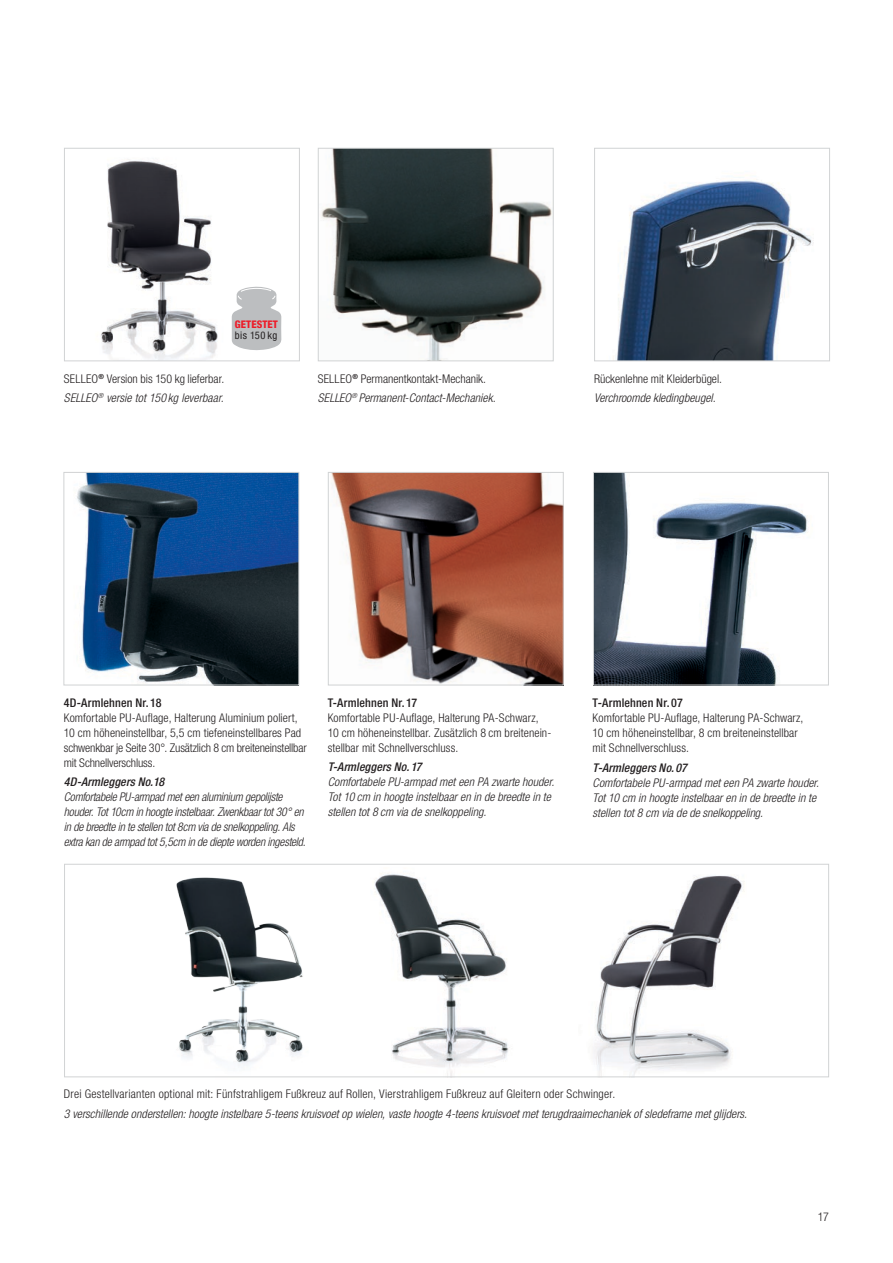
<style>
.page{position:relative;width:893px;height:1263px;background:#fff}
.page>*{position:absolute;margin:0;border:0;box-sizing:border-box;transform-origin:0 0}
.t1{font:italic 300 condensed 12px/15px "Helvetica Neue LT";color:#231f20}
.t2{font:300 condensed 12px/15px "Helvetica Neue LT";letter-spacing:.005em;color:#231f20}
.t3{font:italic 500 condensed 12px "Helvetica Neue LT";letter-spacing:.01em;color:#231f20}
.t4{font:500 condensed 12px "Helvetica Neue LT";letter-spacing:.01em;color:#231f20}
.t5{font:800 condensed 10.5px "Helvetica Neue LT";letter-spacing:.01em;color:#ed1c29}
.t6{font:condensed 10.5px "Helvetica Neue LT";letter-spacing:.035em;color:#231f20}
.s1{font-style:italic}
.s2{font-style:normal}
</style>
<div class="page">
<img style="left:595px;top:474px;width:213px;height:209px">
<div style="left:593px;top:472px;width:236px;height:213px;border:1px solid #d1d3d4"></div>
<img style="left:331px;top:474px;width:231px;height:209px">
<div style="left:328px;top:472px;width:236px;height:213px;border:1px solid #d1d3d4"></div>
<img style="left:77px;top:474px;width:220px;height:209px">
<div style="left:63px;top:472px;width:236px;height:213px;border:1px solid #d1d3d4"></div>
<img style="left:321px;top:150px;width:231px;height:209px">
<div style="left:318px;top:148px;width:236px;height:213px;border:1px solid #d1d3d4"></div>
<img style="left:101px;top:159px;width:181px;height:200px">
<div style="left:64px;top:148px;width:236px;height:213px;border:1px solid #d1d3d4"></div>
<img style="left:613px;top:175px;width:201px;height:184px">
<div style="left:594px;top:148px;width:236px;height:213px;border:1px solid #d1d3d4"></div>
<svg style="left:232px;top:286px;width:49px;height:65px"></svg>
<img style="left:375px;top:873px;width:134px;height:202px">
<img style="left:594px;top:875px;width:151px;height:200px">
<img style="left:160px;top:863px;width:155px;height:215px">
<div style="left:64px;top:864px;width:765px;height:213px;border:1px solid #d1d3d4"></div>
<p class="t5" style="left:235px;top:318px;width:45px">GETESTET</p>
<p class="t6" style="left:235px;top:330px;width:44px">bis 150 kg</p>
<p class="t2" style="left:64px;top:369px;width:162px;line-height:19.2px">SELLEO<sup>®</sup> Version bis 150 kg lieferbar.<br><span class="s1">SELLEO</span><sup>®</sup> <span class="s1">versie tot 150 kg leverbaar.</span></p>
<p class="t2" style="left:594px;top:371px;width:129px">Rückenlehne mit Kleiderbügel.</p>
<p class="t1" style="left:318px;top:369px;width:179px;line-height:19.2px"><span class="s2">SELLEO</span><sup>®</sup> <span class="s2">Permanentkontakt-Mechanik.<br></span>SELLEO<sup>®</sup> Permanent-Contact-Mechaniek.</p>
<p class="t1" style="left:594px;top:390px;width:123px">Verchroomde kledingbeugel.</p>
<p class="t4" style="left:64px;top:696px;width:99px">4D-Armlehnen Nr. 18</p>
<p class="t2" style="left:64px;top:710px;width:244px">Komfortable PU-Auflage, Halterung Aluminium poliert, 10 cm höheneinstellbar, 5,5 cm tiefeneinstellbares Pad schwenkbar je Seite 30°. Zusätzlich 8 cm breiteneinstellbar mit Schnellverschluss.</p>
<p class="t3" style="left:64px;top:775px;width:102px">4D-Armleggers No.18</p>
<p class="t1" style="left:64px;top:790px;width:243px">Comfortabele PU-armpad met een aluminium gepolijste houder. Tot 10cm in hoogte instelbaar. Zwenkbaar tot 30° en in de breedte in te stellen tot 8cm via de snelkoppeling. Als extra kan de armpad tot 5,5cm in de diepte worden ingesteld.</p>
<p class="t4" style="left:328px;top:696px;width:91px">T-Armlehnen Nr. 17</p>
<p class="t2" style="left:328px;top:710px;width:225px">Komfortable PU-Auflage, Halterung PA-Schwarz,<br>10 cm höheneinstellbar. Zusätzlich 8 cm breitenein&shy;stellbar mit Schnellverschluss.</p>
<p class="t3" style="left:328px;top:760px;width:95px">T-Armleggers No. 17</p>
<p class="t1" style="left:328px;top:775px;width:228px">Comfortabele PU-armpad met een PA zwarte houder.<br>Tot 10 cm in hoogte instelbaar en in de breedte in te stellen tot 8 cm via de snelkoppeling.</p>
<p class="t4" style="left:593px;top:696px;width:92px">T-Armlehnen Nr. 07</p>
<p class="t2" style="left:593px;top:711px;width:212px">Komfortable PU-Auflage, Halterung PA-Schwarz,<br>10 cm höheneinstellbar, 8 cm breiteneinstellbar mit Schnellverschluss.</p>
<p class="t3" style="left:593px;top:760px;width:96px">T-Armleggers No. 07</p>
<p class="t1" style="left:593px;top:775px;width:228px">Comfortabele PU-armpad met een PA zwarte houder.<br>Tot 10 cm in hoogte instelbaar en in de breedte in te stellen tot 8 cm via de de snelkoppeling.</p>
<p class="t2" style="left:64px;top:1087px;width:553px">Drei Gestellvarianten optional mit: Fünfstrahligem Fußkreuz auf Rollen, Vierstrahligem Fußkreuz auf Gleitern oder Schwinger.</p>
<p class="t1" style="left:64px;top:1106px;width:685px">3 verschillende onderstellen: hoogte instelbare 5-teens kruisvoet op wielen, vaste hoogte 4-teens kruisvoet met terugdraaimechaniek of sledeframe met glijders.</p>
<p class="t2" style="left:818px;top:1209px;width:13px">17</p>
</div>
